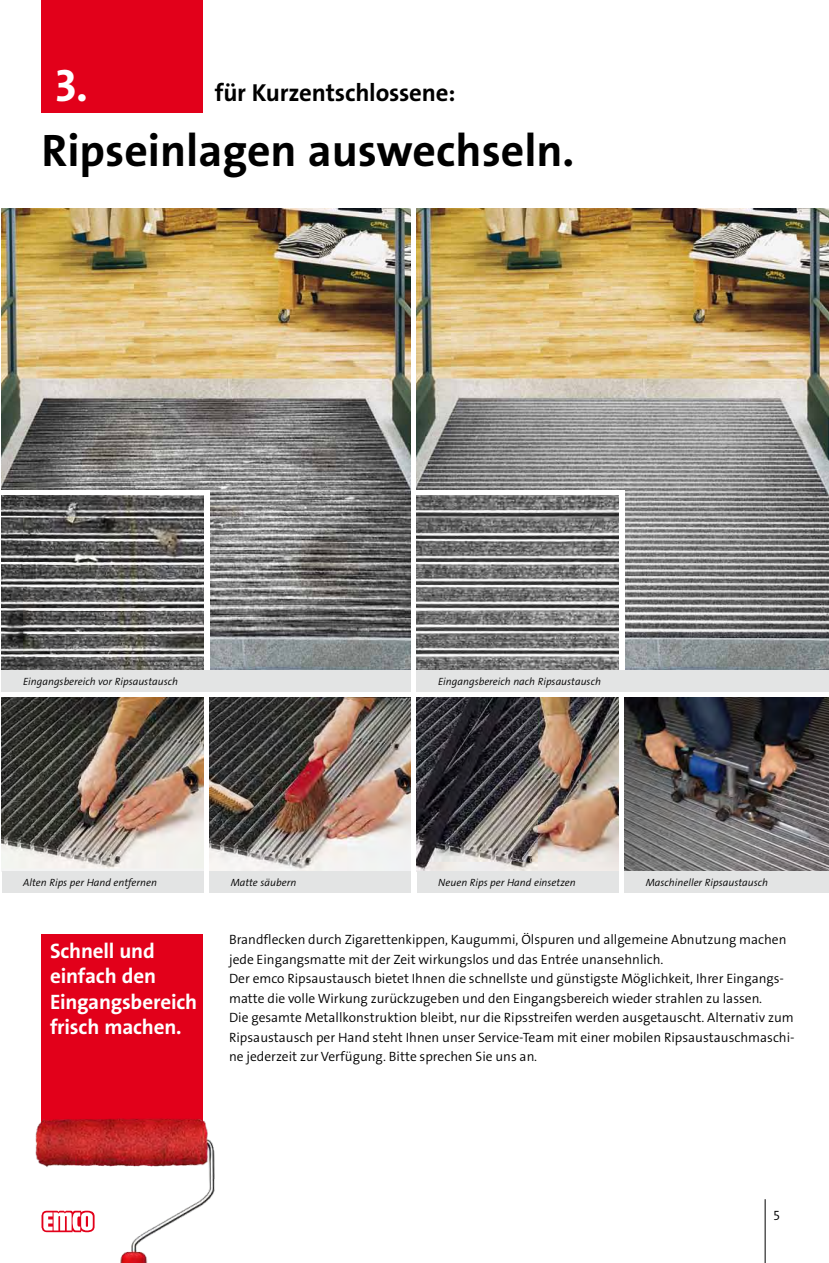
<style>
.page{position:relative;width:829px;height:1263px;background:#fff}
.page>*{position:absolute;margin:0;border:0;box-sizing:border-box;transform-origin:0 0}
.t1{font:700 45.75px "The Sans Os F";color:#000}
.t2{font:700 45.75px "The Sans Os F";color:#fff}
.t3{font:700 24.75px "The Sans Os F";letter-spacing:-.01em;color:#000}
.t4{font:700 21px/25.2px "The Sans Os F";letter-spacing:-.01em;color:#fff}
.t5{font:300 13.5px/19.5px "The Sans Os F";color:#000}
.t6{font:italic 300 10.5px "The Sans Os F";color:#000}
</style>
<div class="page">
<hr style="left:764px;top:1199px;width:1px;height:64px;background:#000">
<div style="left:41px;top:0;width:162px;height:112px;background:#e2001a"></div>
<img style="left:2px;top:697px;width:201px;height:175px">
<img style="left:209px;top:697px;width:202px;height:175px">
<img style="left:416px;top:697px;width:202px;height:175px">
<img style="left:624px;top:697px;width:204px;height:175px">
<img style="left:2px;top:208px;width:409px;height:462px">
<img style="left:416px;top:208px;width:412px;height:462px">
<div style="left:0;top:490px;width:209px;height:201px;background:linear-gradient(to right,#fff,#fff)"></div>
<img style="left:2px;top:496px;width:201px;height:174px">
<svg style="left:416px;top:490px;width:208px;height:180px"></svg>
<img style="left:416px;top:496px;width:202px;height:174px">
<div style="left:41px;top:934px;width:162px;height:215px;background:#e2001a"></div>
<div style="left:2px;top:872px;width:201px;height:21px;background:#e3e4e4"></div>
<div style="left:209px;top:872px;width:202px;height:21px;background:#e3e4e4"></div>
<div style="left:416px;top:872px;width:202px;height:21px;background:#e3e4e4"></div>
<div style="left:624px;top:872px;width:204px;height:21px;background:#e3e4e4"></div>
<div style="left:2px;top:670px;width:409px;height:21px;background:#e3e4e4"></div>
<div style="left:416px;top:670px;width:412px;height:21px;background:#e3e4e4"></div>
<img style="left:35px;top:1118px;width:180px;height:145px">
<h1 class="t2" style="left:55px;top:57px;width:34px">3.</h1>
<h1 class="t1" style="left:41px;top:121px;width:534px">Ripseinlagen auswechseln.</h1>
<h2 class="t3" style="left:215px;top:77px;width:242px">für Kurzentschlossene:</h2>
<p class="t6" style="left:23px;top:674px;width:156px">Eingangsbereich vor Ripsaustausch</p>
<p class="t6" style="left:438px;top:674px;width:164px">Eingangsbereich nach Ripsaustausch</p>
<p class="t6" style="left:23px;top:876px;width:135px">Alten Rips per Hand entfernen</p>
<p class="t6" style="left:230px;top:876px;width:67px">Matte säubern</p>
<p class="t6" style="left:438px;top:876px;width:139px">Neuen Rips per Hand einsetzen</p>
<p class="t6" style="left:645px;top:876px;width:124px">Maschineller Ripsaustausch</p>
<h3 class="t4" style="left:50px;top:939px;width:149px">Schnell und einfach den<br>Eingangsbereich frisch machen.</h3>
<p class="t5" style="left:229px;top:930px;width:566px">Brandflecken durch Zigarettenkippen, Kaugummi, Ölspuren und allgemeine Abnutzung machen jede Eingangsmatte mit der Zeit wirkungslos und das Entrée unansehnlich.<br>Der emco Ripsaustausch bietet Ihnen die schnellste und günstigste Möglichkeit, Ihrer Eingangs&shy;matte die volle Wirkung zurückzugeben und den Eingangsbereich wieder strahlen zu lassen.<br>Die gesamte Metallkonstruktion bleibt, nur die Ripsstreifen werden ausgetauscht. Alternativ zum Ripsaustausch per Hand steht Ihnen unser Service-Team mit einer mobilen Ripsaustauschmaschi&shy;ne jederzeit zur Verfügung. Bitte sprechen Sie uns an.</p>
<p class="t5" style="left:773px;top:1205px;width:8px">5</p>
</div>
